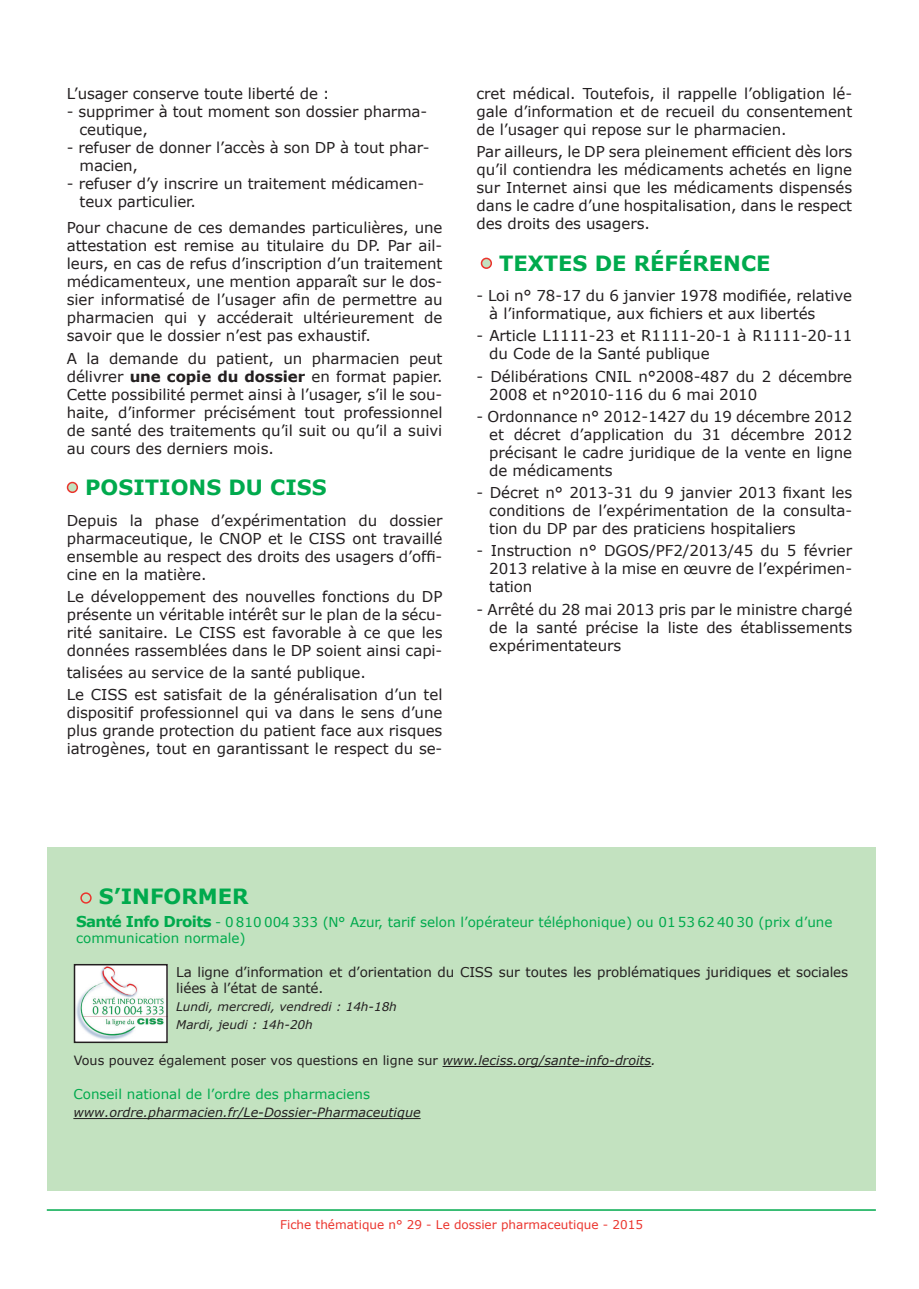
<style>
.page{position:relative;width:919px;height:1289px;background:#fff}
.page>*{position:absolute;margin:0;border:0;box-sizing:border-box;transform-origin:0 0}
.t1{font:700 21px "Verdana";color:#00aa4d}
.t2{font:700 21px "Verdana";color:#00aa4d}
.Txt_courant{font:15px/18px "Verdana";letter-spacing:-.005em;color:#231f20;text-align:justify}
.t3{font:13.5px/16.2px "Verdana";color:#00aa4d}
.t4{font:13.5px/16.5px "Verdana";letter-spacing:-.01em;color:#231f20}
.t5{font:12.75px "Verdana";color:#231f20}
.t6{font:italic 12.75px "Verdana";color:#231f20}
.t7{font:italic 12px "Verdana";color:#231f20}
.t8{font:12px "Verdana";color:#eb342d}
.s1{font-weight:700}
.s2{font-weight:700;font-size:15px}
.s3{font-style:italic}
</style>
<div class="page">
<hr style="left:47px;top:1209px;width:828px;height:1px;background:#00aa4d">
<div style="left:481px;top:258px;width:10px;height:10px;background:#c3e2c0;border-radius:50%"></div>
<div style="left:480px;top:258px;width:12px;height:11px;border:2px solid #eb342d;border-radius:50%"></div>
<div style="left:68px;top:482px;width:9px;height:10px;background:#c3e2c0;border-radius:50%"></div>
<div style="left:67px;top:482px;width:11px;height:11px;border:2px solid #eb342d;border-radius:50%"></div>
<div style="left:47px;top:847px;width:828px;height:344px;background:#c3e2c0"></div>
<div style="left:80px;top:892px;width:12px;height:11px;border:2px solid #eb342d;border-radius:50%"></div>
<hr style="left:442px;top:1066px;width:209px;height:1px;background:#231f20">
<img style="left:77px;top:966px;width:88px;height:74px">
<div style="left:74px;top:963px;width:94px;height:80px;border:2px solid #231f20"></div>
<hr style="left:73px;top:1118px;width:347px;height:1px;background:#231f20">
<p class="Txt_courant" style="left:67px;top:84px;width:264px">L’usager conserve toute liberté de :</p>
<p class="Txt_courant" style="left:80px;top:102px;width:349px;text-indent:-13px">- supprimer à tout moment son dossier pharma&shy;ceutique,</p>
<p class="Txt_courant" style="left:80px;top:138px;width:351px;text-indent:-13px">- refuser de donner l’accès à son DP à tout phar&shy;macien,</p>
<p class="Txt_courant" style="left:80px;top:174px;width:346px;text-indent:-13px">- refuser d’y inscrire un traitement médicamen&shy;teux particulier.</p>
<p class="Txt_courant" style="left:67px;top:219px;width:377px">Pour chacune de ces demandes particulières, une attestation est remise au titulaire du DP. Par ail&shy;leurs, en cas de refus d’inscription d’un traitement médicamenteux, une mention apparaît sur le dos&shy;sier informatisé de l’usager afin de permettre au pharmacien qui y accéderait ultérieurement de savoir que le dossier n’est pas exhaustif.</p>
<p class="Txt_courant" style="left:67px;top:349px;width:377px">A la demande du patient, un pharmacien peut délivrer <span class="s1">une copie du dossier</span> en format papier.<br>Cette possibilité permet ainsi à l’usager, s’il le sou&shy;haite, d’informer précisément tout professionnel de santé des traitements qu’il suit ou qu’il a suivi au cours des derniers mois.</p>
<p class="t1" style="left:85px;top:472px;width:243px">POSITIONS DU CISS</p>
<p class="Txt_courant" style="left:67px;top:511px;width:377px">Depuis la phase d’expérimentation du dossier pharmaceutique, le CNOP et le CISS ont travaillé ensemble au respect des droits des usagers d’offi&shy;cine en la matière.</p>
<p class="Txt_courant" style="left:67px;top:587px;width:377px">Le développement des nouvelles fonctions du DP présente un véritable intérêt sur le plan de la sécu&shy;rité sanitaire. Le CISS est favorable à ce que les données rassemblées dans le DP soient ainsi capi-</p>
<p class="Txt_courant" style="left:67px;top:663px;width:300px">talisées au service de la santé publique.</p>
<p class="Txt_courant" style="left:67px;top:685px;width:377px">Le CISS est satisfait de la généralisation d’un tel dispositif professionnel qui va dans le sens d’une plus grande protection du patient face aux risques iatrogènes, tout en garantissant le respect du se-</p>
<p class="Txt_courant" style="left:476px;top:84px;width:377px">cret médical. Toutefois, il rappelle l’obligation lé&shy;gale d’information et de recueil du consentement de l’usager qui repose sur le pharmacien.</p>
<p class="Txt_courant" style="left:476px;top:142px;width:377px">Par ailleurs, le DP sera pleinement efficient dès lors qu’il contiendra les médicaments achetés en ligne sur Internet ainsi que les médicaments dispensés dans le cadre d’une hospitalisation, dans le respect des droits des usagers.</p>
<p class="t1" style="left:499px;top:248px;width:273px">TEXTES DE RÉFÉRENCE</p>
<p class="Txt_courant" style="left:489px;top:286px;width:364px;text-indent:-13px">- Loi n° 78-17 du 6 janvier 1978 modifiée, relative à l’informatique, aux fichiers et aux libertés</p>
<p class="Txt_courant" style="left:489px;top:327px;width:364px;text-indent:-13px">- Article L1111-23 et R1111-20-1 à R1111-20-11 du Code de la Santé publique</p>
<p class="Txt_courant" style="left:489px;top:367px;width:364px;text-indent:-13px">- Délibérations CNIL n°2008-487 du 2 décembre<br>2008 et n°2010-116 du 6 mai 2010</p>
<p class="Txt_courant" style="left:489px;top:407px;width:364px;text-indent:-13px">- Ordonnance n° 2012-1427 du 19 décembre 2012 et décret d’application du 31 décembre 2012 précisant le cadre juridique de la vente en ligne de médicaments</p>
<p class="Txt_courant" style="left:489px;top:483px;width:364px;text-indent:-13px">- Décret n° 2013-31 du 9 janvier 2013 fixant les conditions de l’expérimentation de la consulta&shy;tion du DP par des praticiens hospitaliers</p>
<p class="Txt_courant" style="left:489px;top:542px;width:364px;text-indent:-13px">- Instruction n° DGOS/PF2/2013/45 du 5 février 2013 relative à la mise en œuvre de l’expérimen&shy;tation</p>
<p class="Txt_courant" style="left:489px;top:600px;width:364px;text-indent:-13px">- Arrêté du 28 mai 2013 pris par le ministre chargé de la santé précise la liste des établissements expérimentateurs</p>
<p class="t2" style="left:99px;top:881px;width:151px">S’INFORMER</p>
<p class="t3" style="left:76px;top:913px;width:757px"><span class="s2">Santé Info Droits</span> - 0 810 004 333 (N° Azur, tarif selon l’opérateur téléphonique) ou 01 53 62 40 30 (prix d’une communication normale)</p>
<p class="t4" style="left:176px;top:963px;width:673px">La ligne d’information et d’orientation du CISS sur toutes les problématiques juridiques et sociales liées à l’état de santé.</p>
<p class="t7" style="left:176px;top:998px;width:222px">Lundi, mercredi, vendredi : 14h-18h</p>
<p class="t7" style="left:176px;top:1016px;width:138px">Mardi, jeudi : 14h-20h</p>
<p class="t5" style="left:74px;top:1051px;width:583px">Vous pouvez également poser vos questions en ligne sur <span class="s3">www.leciss.org/sante-info-droits.</span></p>
<p class="t3" style="left:73px;top:1086px;width:298px">Conseil national de l’ordre des pharmaciens</p>
<p class="t6" style="left:73px;top:1103px;width:349px">www.ordre.pharmacien.fr/Le-Dossier-Pharmaceutique</p>
<p class="t8" style="left:280px;top:1216px;width:364px">Fiche thématique n° 29 - Le dossier pharmaceutique - 2015</p>
</div>
